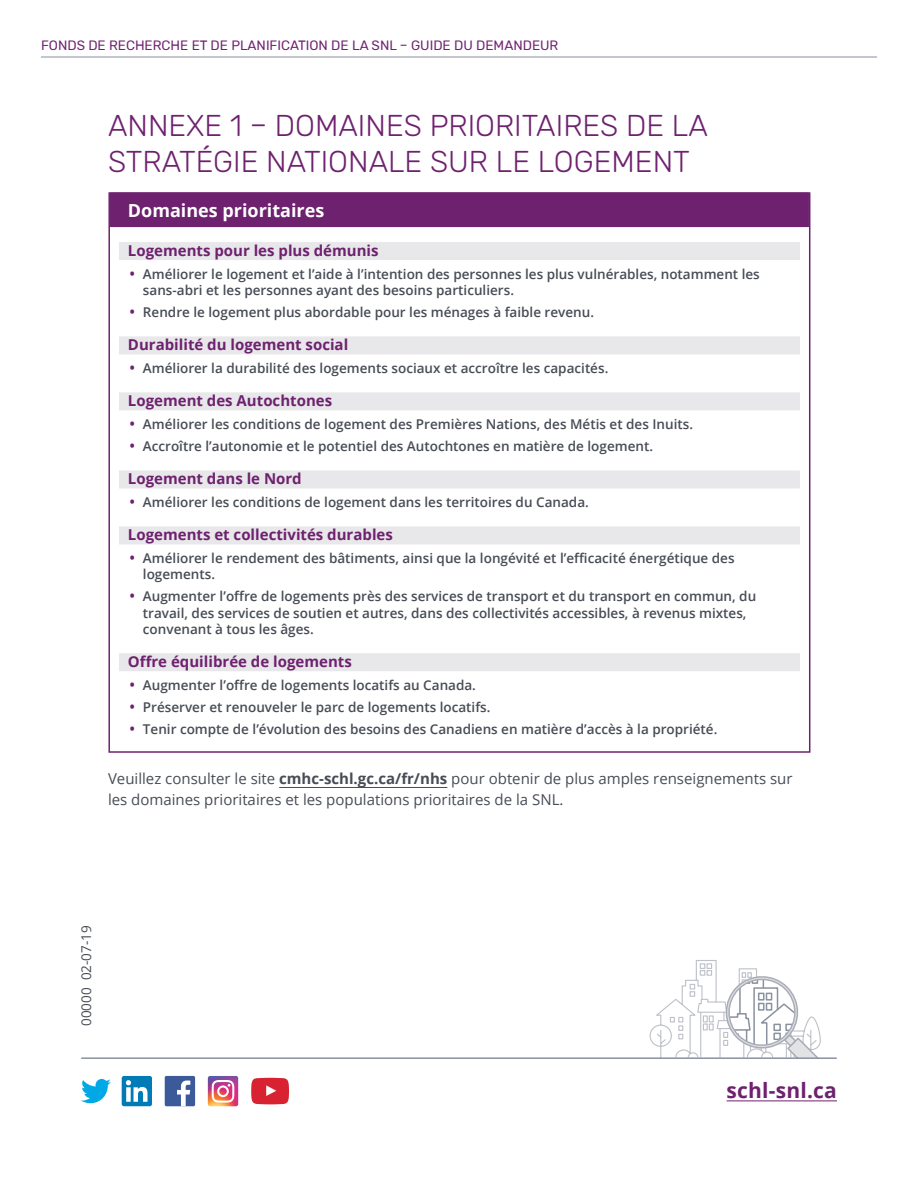
<style>
.page{position:relative;width:918px;height:1188px;background:#fff}
.page>*{position:absolute;margin:0;border:0;box-sizing:border-box;transform-origin:0 0}
.H2_Subhead1{font:300 30px/36px "Rubik";color:#6e216f}
.P_Visit{font:700 21px "Open Sans";letter-spacing:.01em;color:#6e216f}
.H3_Subhead_box{font:700 18px "Open Sans";color:#fff}
.H4_subhead_box{font:700 15px "Open Sans";color:#6e216f}
.P_Body{font:15px/20.2px "Open Sans";color:#474c55}
.t1{font:600 13.5px/16.2px "Open Sans";color:#474c55}
.t2{font:13.5px "Rubik";color:#6e216f}
.P_Body-2{font:13.5px "Open Sans";color:#474c55}
.s1{font-size:15px;color:#6e216f}
.s2{font-weight:700}
</style>
<div class="page">
<hr style="left:41px;top:57px;width:836px;height:1px;background:#8a929f">
<svg style="left:81px;top:1079px;width:30px;height:24px"></svg>
<div style="left:122px;top:1076px;width:30px;height:30px;background:#007bb6;border-radius:2px"></div>
<svg style="left:126px;top:1080px;width:22px;height:22px"></svg>
<div style="left:165px;top:1076px;width:30px;height:30px;background:#3c5a99;border-radius:2px"></div>
<svg style="left:177px;top:1081px;width:13px;height:25px"></svg>
<img style="left:208px;top:1076px;width:30px;height:30px">
<svg style="left:212px;top:1080px;width:22px;height:23px"></svg>
<svg style="left:251px;top:1078px;width:38px;height:26px"></svg>
<hr style="left:727px;top:1101px;width:110px;height:1px;background:#6e216f">
<svg style="left:649px;top:960px;width:172px;height:97px"></svg>
<hr style="left:82px;top:1057px;width:754px;height:2px;background:#8a929f">
<div style="left:110px;top:193px;width:699px;height:34px;background:#6e216f"></div>
<div style="left:119px;top:242px;width:681px;height:18px;background:#e8e8ea"></div>
<div style="left:119px;top:336px;width:681px;height:18px;background:#e8e8ea"></div>
<div style="left:119px;top:392px;width:681px;height:18px;background:#e8e8ea"></div>
<div style="left:119px;top:471px;width:681px;height:18px;background:#e8e8ea"></div>
<div style="left:119px;top:526px;width:681px;height:18px;background:#e8e8ea"></div>
<div style="left:119px;top:653px;width:681px;height:18px;background:#e8e8ea"></div>
<hr style="left:279px;top:787px;width:168px;height:1px;background:#474c55">
<p class="t2" style="left:41px;top:38px;width:519px">FONDS DE RECHERCHE ET DE PLANIFICATION DE LA SNL – GUIDE DU DEMANDEUR</p>
<h2 class="H2_Subhead1" style="left:108px;top:108px;width:601px">ANNEXE 1 – DOMAINES PRIORITAIRES DE LA<br>STRATÉGIE NATIONALE SUR LE LOGEMENT</h2>
<h3 class="H3_Subhead_box" style="left:128px;top:197px;width:198px">Domaines prioritaires</h3>
<h4 class="H4_subhead_box" style="left:128px;top:240px;width:252px">Logements pour les plus démunis</h4>
<p class="t1" style="left:143px;top:265px;width:618px;text-indent:-14px"><span class="s1">•</span> Améliorer le logement et l’aide à l’intention des personnes les plus vulnérables, notamment les sans-abri et les personnes ayant des besoins particuliers.</p>
<p class="t1" style="left:129px;top:304px;width:464px"><span class="s1">•</span> Rendre le logement plus abordable pour les ménages à faible revenu.</p>
<h4 class="H4_subhead_box" style="left:128px;top:334px;width:222px">Durabilité du logement social</h4>
<p class="t1" style="left:129px;top:360px;width:479px"><span class="s1">•</span> Améliorer la durabilité des logements sociaux et accroître les capacités.</p>
<h4 class="H4_subhead_box" style="left:128px;top:390px;width:206px">Logement des Autochtones</h4>
<p class="t1" style="left:129px;top:416px;width:563px"><span class="s1">•</span> Améliorer les conditions de logement des Premières Nations, des Métis et des Inuits.</p>
<p class="t1" style="left:129px;top:438px;width:523px"><span class="s1">•</span> Accroître l’autonomie et le potentiel des Autochtones en matière de logement.</p>
<h4 class="H4_subhead_box" style="left:128px;top:468px;width:175px">Logement dans le Nord</h4>
<p class="t1" style="left:129px;top:494px;width:459px"><span class="s1">•</span> Améliorer les conditions de logement dans les territoires du Canada.</p>
<h4 class="H4_subhead_box" style="left:128px;top:524px;width:266px">Logements et collectivités durables</h4>
<p class="t1" style="left:143px;top:550px;width:593px;text-indent:-14px"><span class="s1">•</span> Améliorer le rendement des bâtiments, ainsi que la longévité et l’efficacité énergétique des logements.</p>
<p class="t1" style="left:143px;top:588px;width:615px;text-indent:-14px"><span class="s1">•</span> Augmenter l’offre de logements près des services de transport et du transport en commun, du travail, des services de soutien et autres, dans des collectivités accessibles, à revenus mixtes, convenant à tous les âges.</p>
<h4 class="H4_subhead_box" style="left:128px;top:651px;width:225px">Offre équilibrée de logements</h4>
<p class="t1" style="left:129px;top:676px;width:346px"><span class="s1">•</span> Augmenter l’offre de logements locatifs au Canada.</p>
<p class="t1" style="left:129px;top:699px;width:361px"><span class="s1">•</span> Préserver et renouveler le parc de logements locatifs.</p>
<p class="t1" style="left:129px;top:721px;width:588px"><span class="s1">•</span> Tenir compte de l’évolution des besoins des Canadiens en matière d’accès à la propriété.</p>
<p class="P_Body" style="left:108px;top:769px;width:686px">Veuillez consulter le site <span class="s2">cmhc-schl.gc.ca/fr/nhs</span> pour obtenir de plus amples renseignements sur les domaines prioritaires et les populations prioritaires de la SNL.</p>
<p class="P_Body-2" style="left:77px;top:1026px;width:102px;rotate:-90deg">00000 02-07-19</p>
<p class="P_Visit" style="left:727px;top:1075px;width:112px">schl-snl.ca</p>
</div>
